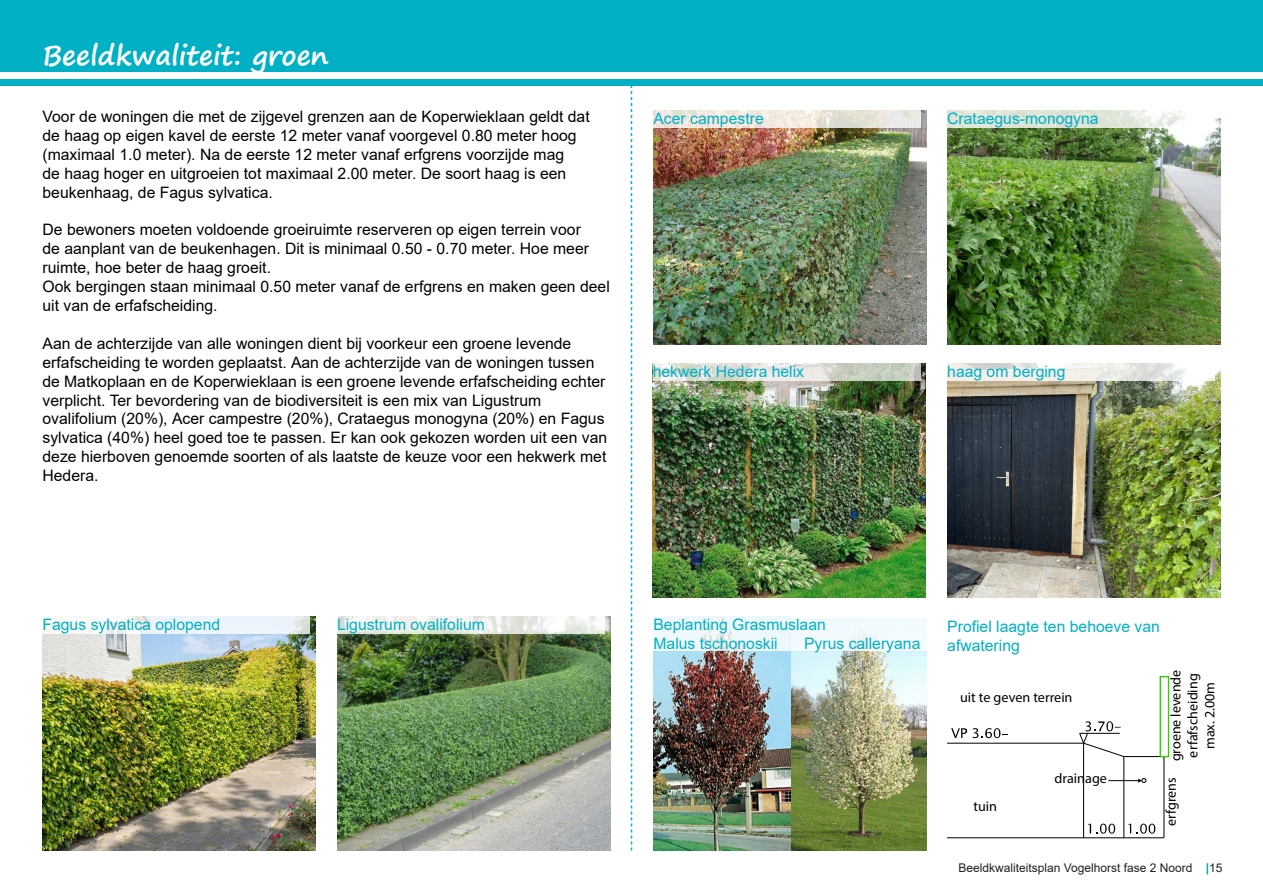
<style>
.page{position:relative;width:1263px;height:893px;background:#fff}
.page>*{position:absolute;margin:0;border:0;box-sizing:border-box;transform-origin:0 0}
.t1{font:700 27px "Segoe Print";color:#fff}
.t2{font:15.75px/18.9px "Arial";color:#000001}
.t3{font:15.75px "Arial";color:#00b0c5}
.t4{font:14.1px/17px "Myriad Pro";color:#000;text-align:center}
.t5{font:12px "Arial";color:#231f20}
</style>
<div class="page">
<svg style="left:1206px;top:863px;width:2px;height:11px"></svg>
<div style="left:0;top:0;width:1263px;height:85px;background:#00b0c5"></div>
<div style="left:0;top:72px;width:1263px;height:7px;background:#fff"></div>
<img style="left:790px;top:651px;width:137px;height:199px">
<img style="left:653px;top:651px;width:137px;height:199px">
<hr style="left:1164px;top:756px;width:1px;height:82px;background:#000">
<hr style="left:947px;top:837px;width:217px;height:1px;background:#000">
<hr style="left:947px;top:743px;width:136px;height:1px;background:#000">
<hr style="left:1124px;top:756px;width:40px;height:1px;background:#000">
<hr style="left:1083px;top:743px;width:1px;height:95px;background:#000">
<hr style="left:1123px;top:756px;width:1px;height:82px;background:#000">
<svg style="left:1079px;top:721px;width:45px;height:36px"></svg>
<svg style="left:951px;top:728px;width:16px;height:10px"></svg>
<svg style="left:973px;top:728px;width:35px;height:10px"></svg>
<svg style="left:1088px;top:823px;width:27px;height:11px"></svg>
<svg style="left:1128px;top:823px;width:27px;height:11px"></svg>
<div style="left:1159px;top:676px;width:10px;height:81px;border:1px solid #3c0"></div>
<hr style="left:1108px;top:780px;width:31px;height:1px;background:#000">
<svg style="left:1138px;top:778px;width:8px;height:5px"></svg>
<img style="left:947px;top:370px;width:273px;height:227px">
<svg style="left:947px;top:364px;width:268px;height:17px;fill:#f2f0e9"></svg>
<img style="left:653px;top:364px;width:273px;height:233px">
<svg style="left:653px;top:364px;width:268px;height:17px;background:#d9dbd2"></svg>
<img style="left:947px;top:117px;width:273px;height:227px">
<svg style="left:947px;top:111px;width:268px;height:17px;fill:#e0e7d9"></svg>
<svg style="left:653px;top:617px;width:274px;height:34px;fill:#eff8fd"></svg>
<svg style="left:631px;top:85px;width:1px;height:765px"></svg>
<img style="left:43px;top:617px;width:273px;height:233px">
<svg style="left:43px;top:617px;width:267px;height:17px;fill:#edf4fb"></svg>
<img style="left:337px;top:617px;width:273px;height:233px">
<svg style="left:337px;top:617px;width:268px;height:17px"></svg>
<img style="left:653px;top:111px;width:274px;height:233px">
<svg style="left:653px;top:111px;width:268px;height:17px;background:#ece6dd"></svg>
<p class="t1" style="left:43px;top:31px;width:287px">Beeldkwaliteit: groen</p>
<p class="t2" style="left:43px;top:107px;width:549px">Voor de woningen die met de zijgevel grenzen aan de Koperwieklaan geldt dat</p>
<p class="t3" style="left:653px;top:108px;width:112px">Acer campestre</p>
<p class="t2" style="left:43px;top:126px;width:536px">de haag op eigen kavel de eerste 12 meter vanaf voorgevel 0.80 meter hoog (maximaal 1.0 meter). Na de eerste 12 meter vanaf erfgrens voorzijde mag de haag hoger en uitgroeien tot maximaal 2.00 meter. De soort haag is een beukenhaag, de Fagus sylvatica.</p>
<p class="t2" style="left:43px;top:220px;width:569px">De bewoners moeten voldoende groeiruimte reserveren op eigen terrein voor<br>de aanplant van de beukenhagen. Dit is minimaal 0.50 - 0.70 meter. Hoe meer ruimte, hoe beter de haag groeit.<br>Ook bergingen staan minimaal 0.50 meter vanaf de erfgrens en maken geen deel uit van de erfafscheiding.</p>
<p class="t2" style="left:43px;top:334px;width:566px">Aan de achterzijde van alle woningen dient bij voorkeur een groene levende erfafscheiding te worden geplaatst. Aan de achterzijde van de woningen tussen de Matkoplaan en de Koperwieklaan is een groene levende erfafscheiding echter verplicht. Ter bevordering van de biodiversiteit is een mix van Ligustrum ovalifolium (20%), Acer campestre (20%), Crataegus monogyna (20%) en Fagus sylvatica (40%) heel goed toe te passen. Er kan ook gekozen worden uit een van deze hierboven genoemde soorten of als laatste de keuze voor een hekwerk met Hedera.</p>
<p class="t3" style="left:947px;top:108px;width:153px">Crataegus-monogyna</p>
<p class="t3" style="left:653px;top:361px;width:153px">hekwerk Hedera helix</p>
<p class="t3" style="left:947px;top:361px;width:120px">haag om berging</p>
<p class="t3" style="left:43px;top:614px;width:179px">Fagus sylvatica oplopend</p>
<p class="t3" style="left:337px;top:614px;width:149px">Ligustrum ovalifolium</p>
<p class="t3" style="left:653px;top:614px;width:174px">Beplanting Grasmuslaan</p>
<p class="t3" style="left:653px;top:633px;width:126px">Malus tschonoskii</p>
<p class="t3" style="left:804px;top:633px;width:118px">Pyrus calleryana</p>
<p class="t3" style="left:947px;top:616px;width:214px">Profiel laagte ten behoeve van</p>
<p class="t3" style="left:947px;top:635px;width:74px">afwatering</p>
<p class="t4" style="left:960px;top:689px;width:114px">uit te geven terrein</p>
<p class="t4" style="left:973px;top:798px;width:25px">tuin</p>
<p class="t4" style="left:1054px;top:770px;width:54px">drainage</p>
<p class="t4" style="left:1167px;top:761px;width:93px;rotate:-90deg">groene levende erfafscheiding max. 2.00m</p>
<p class="t4" style="left:1162px;top:826px;width:50px;rotate:-90deg">snergfre</p>
<p class="t5" style="left:958px;top:859px;width:236px">Beeldkwaliteitsplan Vogelhorst fase 2 Noord</p>
<p class="t5" style="left:1209px;top:859px;width:15px">15</p>
</div>
